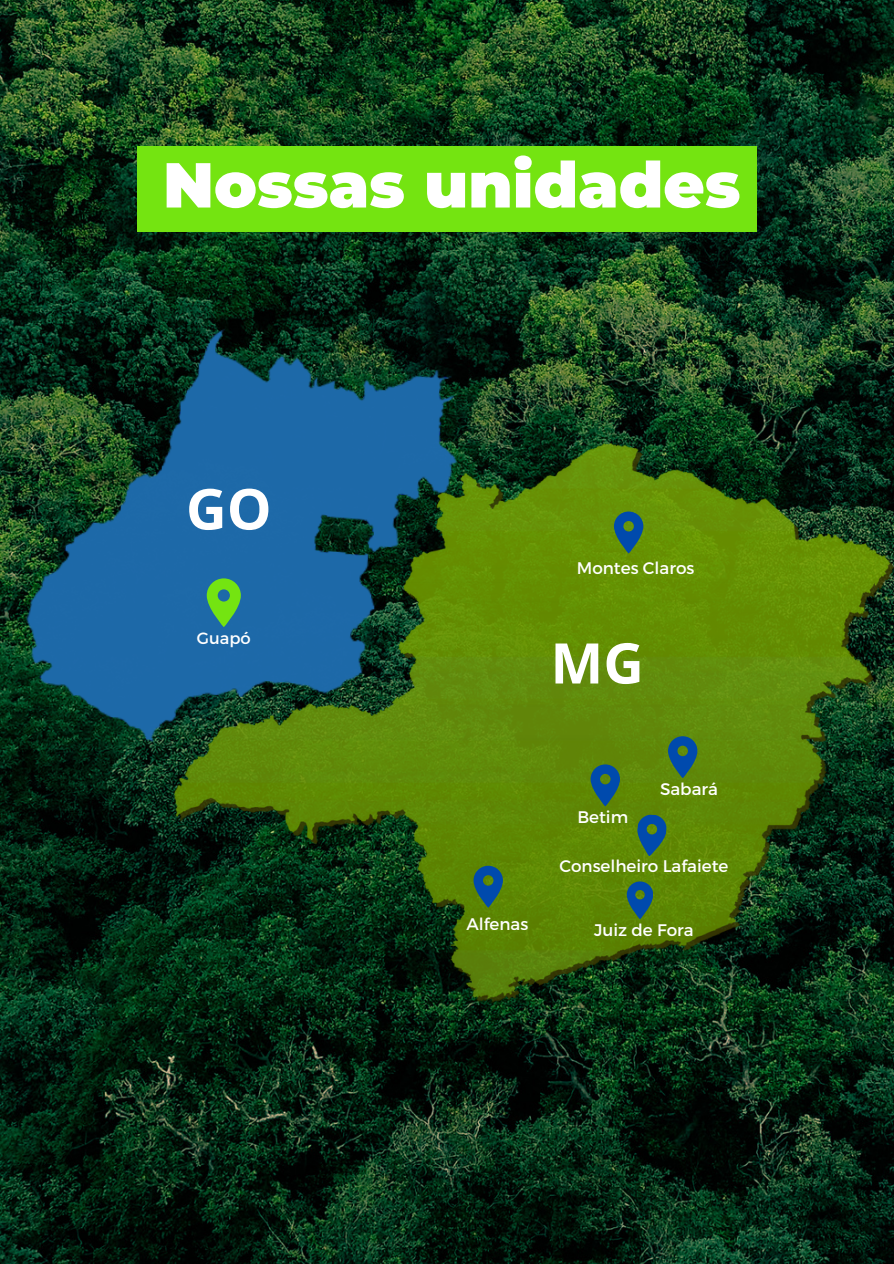
<style>
.page{position:relative;width:894px;height:1264px;background:#fff}
.page>*{position:absolute;margin:0;border:0;box-sizing:border-box;transform-origin:0 0}
.t1{font:900 63.3px "Montserrat";color:#fff}
.t2{font:700 56.4px "Open Sans";color:#fff}
.t3{font:700 55.95px "Open Sans";color:#fff}
.t4{font:16.8px "Montserrat";color:#fff}
.t5{font:16.35px "Montserrat";color:#fff}
</style>
<div class="page">
<img style="left:0;top:0;width:893px;height:1263px">
<img style="left:0;top:291px;width:514px;height:487px">
<img style="left:174px;top:443px;width:719px;height:559px">
<svg style="left:626px;top:881px;width:26px;height:38px"></svg>
<svg style="left:473px;top:865px;width:30px;height:42px"></svg>
<svg style="left:634px;top:813px;width:33px;height:44px"></svg>
<svg style="left:590px;top:764px;width:29px;height:42px"></svg>
<svg style="left:667px;top:736px;width:30px;height:42px"></svg>
<svg style="left:613px;top:511px;width:30px;height:42px"></svg>
<div style="left:137px;top:146px;width:619px;height:86px;background:#74e411"></div>
<p class="t1" style="left:163px;top:146px;width:579px">Nossas unidades</p>
<h1 class="t2" style="left:186px;top:469px;width:87px">GO</h1>
<p class="t5" style="left:197px;top:627px;width:55px">Guapó</p>
<p class="t4" style="left:576px;top:557px;width:119px">Montes Claros</p>
<h4 class="t3" style="left:550px;top:623px;width:95px">MG</h4>
<h2 class="t4" style="left:577px;top:806px;width:52px">Betim</h2>
<p class="t4" style="left:659px;top:778px;width:59px">Sabará</p>
<p class="t4" style="left:559px;top:855px;width:170px">Conselheiro Lafaiete</p>
<p class="t4" style="left:466px;top:913px;width:63px">Alfenas</p>
<p class="t4" style="left:594px;top:919px;width:101px">Juiz de Fora</p>
</div>
